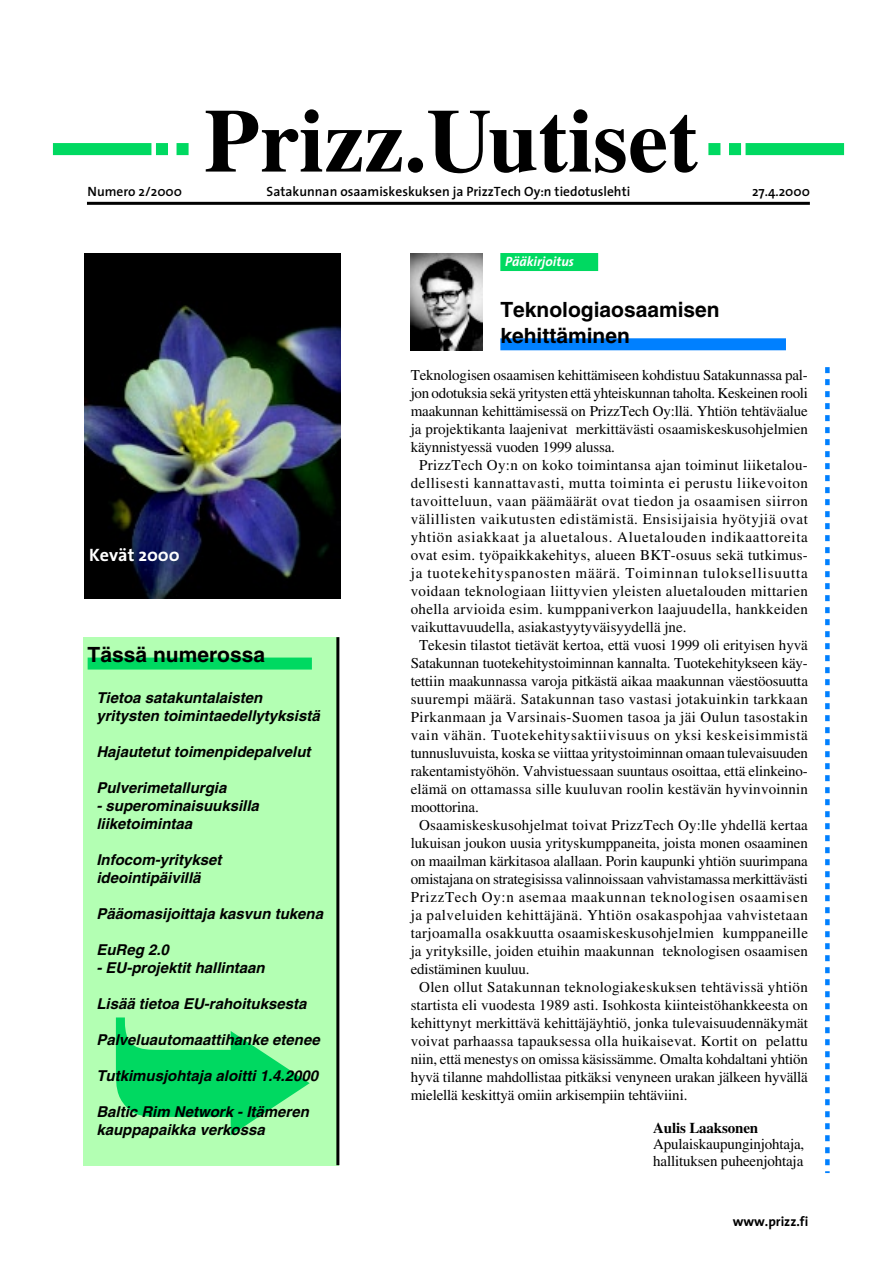
<style>
.page{position:relative;width:893px;height:1263px;background:#fff}
.page>*{position:absolute;margin:0;border:0;box-sizing:border-box;transform-origin:0 0}
.t1{font:700 90px "Times";color:#000}
.t2{font:700 21px/25.2px "Helvetica";color:#000}
.t3{font:700 18px "The Sans";color:#fff}
.t4{font:15px/16.5px "Times";letter-spacing:.005em;color:#000}
.t5{font:italic 700 15px/18px "Helvetica";color:#000}
.t6{font:15px "Times";letter-spacing:.025em;color:#000}
.t7{font:15px "Times";letter-spacing:-.015em;color:#000}
.t8{font:15px "Times";letter-spacing:.04em;color:#000}
.t9{font:15px "Times";letter-spacing:.035em;color:#000}
.t10{font:15px "Times";letter-spacing:.03em;color:#000}
.t11{font:15px "Times";letter-spacing:.045em;color:#000}
.t12{font:15px "Times";letter-spacing:-.02em;color:#000}
.t13{font:15px "Times";letter-spacing:.05em;color:#000}
.t14{font:15px "Times";letter-spacing:.06em;color:#000}
.t15{font:700 15px "Times";letter-spacing:-.01em;color:#000}
.t16{font:600 13.5px "The Sans";color:#000}
.t17{font:700 13.5px "The Sans";color:#000}
.t18{font:italic 700 13.5px "The Sans";color:#fff}
</style>
<div class="page">
<div style="left:500px;top:338px;width:286px;height:12px;background:#0080ff"></div>
<svg style="left:825px;top:367px;width:5px;height:806px"></svg>
<img style="left:411px;top:253px;width:71px;height:97px">
<div style="left:500px;top:253px;width:98px;height:18px;background:#00d961"></div>
<hr style="left:87px;top:202px;width:723px;height:3px;background:#000">
<div style="left:53px;top:143px;width:98px;height:12px;background:#00d961"></div>
<svg style="left:155px;top:143px;width:34px;height:12px"></svg>
<div style="left:745px;top:143px;width:99px;height:12px;background:#00d961"></div>
<svg style="left:708px;top:143px;width:34px;height:12px"></svg>
<div style="left:84px;top:637px;width:255px;height:528px;background:#b3ffb3"></div>
<hr style="left:336px;top:637px;width:3px;height:528px;background:#000">
<div style="left:88px;top:657px;width:224px;height:12px;background:#00d961"></div>
<img style="left:85px;top:253px;width:256px;height:346px">
<p class="t16" style="left:88px;top:181px;width:96px">Numero 2/2000</p>
<h1 class="t1" style="left:204px;top:88px;width:495px">Prizz.Uutiset</h1>
<p class="t16" style="left:267px;top:181px;width:365px">Satakunnan osaamiskeskuksen ja PrizzTech Oy:n tiedotuslehti</p>
<p class="t16" style="left:752px;top:181px;width:59px">27.4.2000</p>
<p class="t18" style="left:505px;top:250px;width:70px">Pääkirjoitus</p>
<h2 class="t2" style="left:500px;top:297px;width:221px">Teknologiaosaamisen kehittäminen</h2>
<p class="t3" style="left:89px;top:540px;width:92px">Kevät 2000</p>
<h2 class="t2" style="left:88px;top:642px;width:179px">Tässä numerossa</h2>
<p class="t5" style="left:96px;top:689px;width:225px">Tietoa satakuntalaisten yritysten toimintaedellytyksistä</p>
<p class="t5" style="left:96px;top:743px;width:216px">Hajautetut toimenpidepalvelut</p>
<p class="t5" style="left:96px;top:779px;width:132px">Pulverimetallurgia</p>
<p class="t5" style="left:96px;top:797px;width:164px">- superominaisuuksilla liiketoimintaa</p>
<p class="t5" style="left:96px;top:851px;width:127px">Infocom-yritykset ideointipäivillä</p>
<p class="t5" style="left:96px;top:905px;width:228px">Pääomasijoittaja kasvun tukena</p>
<p class="t5" style="left:96px;top:941px;width:74px">EuReg 2.0</p>
<p class="t5" style="left:96px;top:959px;width:170px">- EU-projektit hallintaan</p>
<p class="t5" style="left:96px;top:995px;width:212px">Lisää tietoa EU-rahoituksesta</p>
<p class="t5" style="left:96px;top:1031px;width:225px">Palveluautomaattihanke etenee</p>
<p class="t5" style="left:96px;top:1067px;width:223px">Tutkimusjohtaja aloitti 1.4.2000</p>
<p class="t5" style="left:96px;top:1103px;width:214px">Baltic Rim Network - Itämeren kauppapaikka verkossa</p>
<p class="t4" style="left:411px;top:367px;width:399px">Teknologisen osaamisen kehittämiseen kohdistuu Satakunnassa pal-</p>
<p class="t12" style="left:411px;top:384px;width:399px">jon odotuksia sekä yritysten että yhteiskunnan taholta. Keskeinen rooli</p>
<p class="t4" style="left:411px;top:403px;width:399px">maakunnan kehittämisessä on PrizzTech Oy:llä. Yhtiön tehtäväalue</p>
<p class="t4" style="left:411px;top:421px;width:399px">ja projektikanta laajenivat merkittävästi osaamiskeskusohjelmien</p>
<p class="t4" style="left:411px;top:439px;width:206px">käynnistyessä vuoden 1999 alussa.</p>
<p class="t4" style="left:419px;top:457px;width:390px">PrizzTech Oy:n on koko toimintansa ajan toiminut liiketalou-</p>
<p class="t8" style="left:411px;top:474px;width:399px">dellisesti kannattavasti, mutta toiminta ei perustu liikevoiton</p>
<p class="t9" style="left:411px;top:492px;width:399px">tavoitteluun, vaan päämäärät ovat tiedon ja osaamisen siirron</p>
<p class="t8" style="left:411px;top:510px;width:399px">välillisten vaikutusten edistämistä. Ensisijaisia hyötyjiä ovat</p>
<p class="t13" style="left:411px;top:528px;width:399px">yhtiön asiakkaat ja aluetalous. Aluetalouden indikaattoreita</p>
<p class="t4" style="left:411px;top:547px;width:399px">ovat esim. työpaikkakehitys, alueen BKT-osuus sekä tutkimus-</p>
<p class="t14" style="left:411px;top:564px;width:399px">ja tuotekehityspanosten määrä. Toiminnan tuloksellisuutta</p>
<p class="t6" style="left:411px;top:582px;width:399px">voidaan teknologiaan liittyvien yleisten aluetalouden mittarien</p>
<p class="t6" style="left:411px;top:600px;width:399px">ohella arvioida esim. kumppaniverkon laajuudella, hankkeiden</p>
<p class="t4" style="left:411px;top:619px;width:277px">vaikuttavuudella, asiakastyytyväisyydellä jne.</p>
<p class="t4" style="left:419px;top:637px;width:390px">Tekesin tilastot tietävät kertoa, että vuosi 1999 oli erityisen hyvä</p>
<p class="t4" style="left:411px;top:655px;width:399px">Satakunnan tuotekehitystoiminnan kannalta. Tuotekehitykseen käy-</p>
<p class="t4" style="left:411px;top:673px;width:399px">tettiin maakunnassa varoja pitkästä aikaa maakunnan väestöosuutta</p>
<p class="t10" style="left:411px;top:690px;width:399px">suurempi määrä. Satakunnan taso vastasi jotakuinkin tarkkaan</p>
<p class="t10" style="left:411px;top:708px;width:399px">Pirkanmaan ja Varsinais-Suomen tasoa ja jäi Oulun tasostakin</p>
<p class="t11" style="left:411px;top:726px;width:399px">vain vähän. Tuotekehitysaktiivisuus on yksi keskeisimmistä</p>
<p class="t7" style="left:411px;top:744px;width:399px">tunnusluvuista, koska se viittaa yritystoiminnan omaan tulevaisuuden</p>
<p class="t4" style="left:411px;top:763px;width:399px">rakentamistyöhön. Vahvistuessaan suuntaus osoittaa, että elinkeino-</p>
<p class="t4" style="left:411px;top:781px;width:399px">elämä on ottamassa sille kuuluvan roolin kestävän hyvinvoinnin</p>
<p class="t4" style="left:411px;top:799px;width:70px">moottorina.</p>
<p class="t4" style="left:419px;top:817px;width:390px">Osaamiskeskusohjelmat toivat PrizzTech Oy:lle yhdellä kertaa</p>
<p class="t4" style="left:411px;top:835px;width:399px">lukuisan joukon uusia yrityskumppaneita, joista monen osaaminen</p>
<p class="t4" style="left:411px;top:853px;width:399px">on maailman kärkitasoa alallaan. Porin kaupunki yhtiön suurimpana</p>
<p class="t7" style="left:411px;top:870px;width:399px">omistajana on strategisissa valinnoissaan vahvistamassa merkittävästi</p>
<p class="t11" style="left:411px;top:888px;width:399px">PrizzTech Oy:n asemaa maakunnan teknologisen osaamisen</p>
<p class="t9" style="left:411px;top:906px;width:399px">ja palveluiden kehittäjänä. Yhtiön osakaspohjaa vahvistetaan</p>
<p class="t4" style="left:411px;top:925px;width:399px">tarjoamalla osakkuutta osaamiskeskusohjelmien kumppaneille</p>
<p class="t4" style="left:411px;top:943px;width:399px">ja yrityksille, joiden etuihin maakunnan teknologisen osaamisen</p>
<p class="t4" style="left:411px;top:961px;width:120px">edistäminen kuuluu.</p>
<p class="t6" style="left:419px;top:978px;width:390px">Olen ollut Satakunnan teknologiakeskuksen tehtävissä yhtiön</p>
<p class="t4" style="left:411px;top:997px;width:399px">startista eli vuodesta 1989 asti. Isohkosta kiinteistöhankkeesta on</p>
<p class="t4" style="left:411px;top:1015px;width:399px">kehittynyt merkittävä kehittäjäyhtiö, jonka tulevaisuudennäkymät</p>
<p class="t4" style="left:411px;top:1033px;width:399px">voivat parhaassa tapauksessa olla huikaisevat. Kortit on pelattu</p>
<p class="t4" style="left:411px;top:1051px;width:399px">niin, että menestys on omissa käsissämme. Omalta kohdaltani yhtiön</p>
<p class="t4" style="left:411px;top:1069px;width:399px">hyvä tilanne mahdollistaa pitkäksi venyneen urakan jälkeen hyvällä</p>
<p class="t4" style="left:411px;top:1087px;width:278px">mielellä keskittyä omiin arkisempiin tehtäviini.</p>
<p class="t15" style="left:653px;top:1118px;width:107px">Aulis Laaksonen</p>
<p class="t4" style="left:653px;top:1135px;width:153px">Apulaiskaupunginjohtaja, hallituksen puheenjohtaja</p>
<p class="t17" style="left:733px;top:1210px;width:77px">www.prizz.fi</p>
</div>
